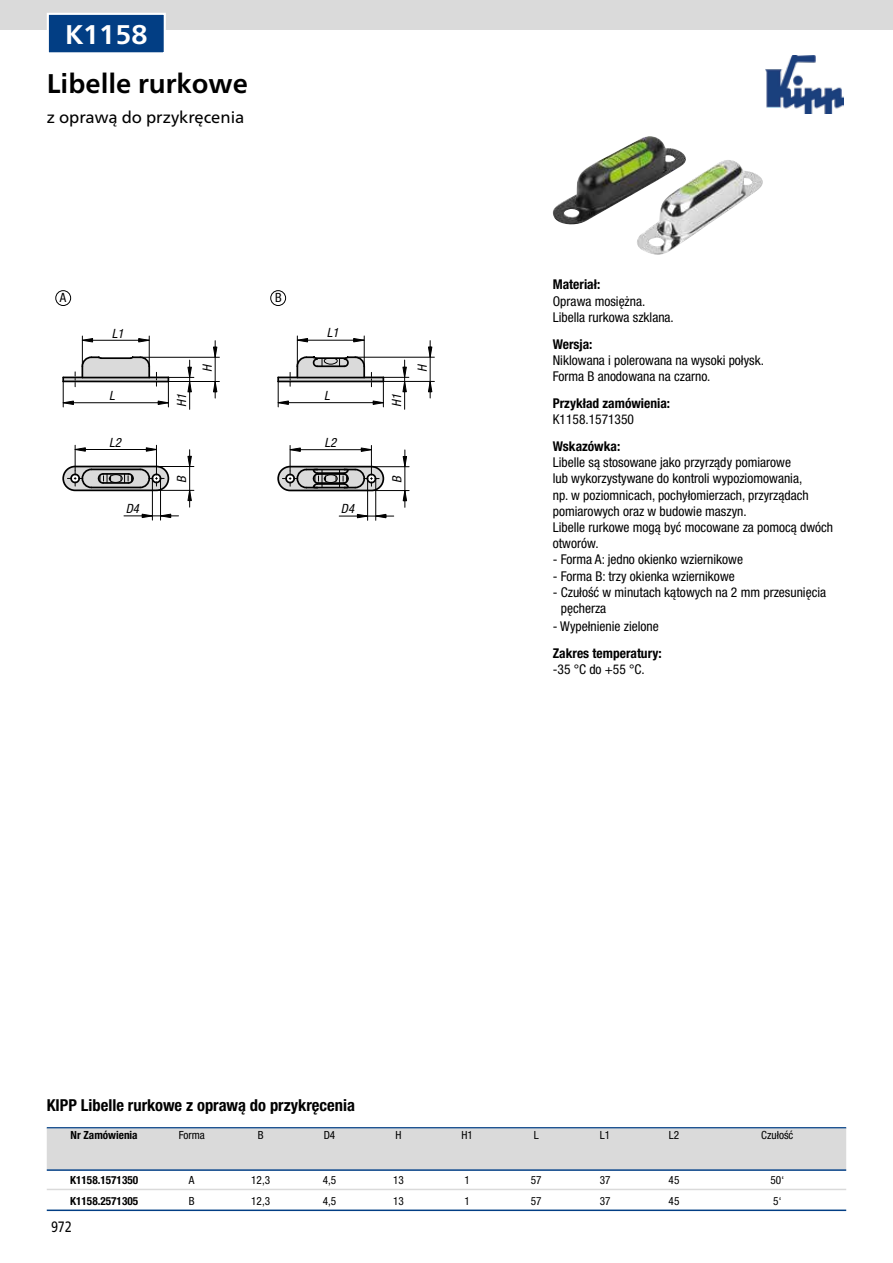
<style>
.page{position:relative;width:893px;height:1263px;background:#fff}
.page>*{position:absolute;margin:0;border:0;box-sizing:border-box;transform-origin:0 0}
.t1{font:700 27px "Frutiger Neue LTW1 G";color:#000}
.t2{font:700 27px "Frutiger Neue LTW1 G";color:#fff}
.t3{font:700 condensed 16.5px "Helvetica Neue LTW1 G";color:#000}
.t4{font:16.5px "Frutiger Neue LTW1 G";color:#000}
.t5{font:15px "Frutiger Neue LTW1 G";color:#000;scale:.81 1}
.t6{font:condensed 13.5px/16.2px "Helvetica Neue LTW1 G";color:#000}
.t7{font:700 condensed 13.5px "Helvetica Neue LTW1 G";color:#000}
.t8{font:italic condensed 12.75px "Helvetica Neue LTW1 G";color:#000}
.t9{font:condensed 12.75px "Helvetica Neue LTW1 G";color:#000}
.t10{font:condensed 11.25px "Helvetica Neue LTW1 G";color:#000}
.t11{font:700 condensed 11.25px "Helvetica Neue LTW1 G";color:#000}
</style>
<div class="page">
<div style="left:0;top:0;width:893px;height:30px;background:#dadada"></div>
<img style="left:765px;top:55px;width:79px;height:58px">
<img style="left:553px;top:136px;width:210px;height:119px">
<div style="left:55px;top:290px;width:16px;height:16px;border:1px solid #000;border-radius:50%"></div>
<div style="left:270px;top:290px;width:16px;height:16px;border:1px solid #000;border-radius:50%"></div>
<svg style="left:138px;top:338px;width:11px;height:5px"></svg>
<svg style="left:81px;top:338px;width:12px;height:5px"></svg>
<svg style="left:141px;top:513px;width:31px;height:6px"></svg>
<svg style="left:187px;top:485px;width:5px;height:16px"></svg>
<svg style="left:187px;top:455px;width:5px;height:17px"></svg>
<div style="left:62px;top:466px;width:107px;height:25px;border:2px solid #000;border-radius:12px"></div>
<div style="left:277px;top:466px;width:107px;height:25px;border:2px solid #000;border-radius:12px"></div>
<hr style="left:82px;top:336px;width:1px;height:30px;background:#000">
<hr style="left:149px;top:336px;width:1px;height:30px;background:#000">
<hr style="left:82px;top:340px;width:67px;height:1px;background:#000">
<hr style="left:168px;top:381px;width:51px;height:1px;background:#000">
<hr style="left:189px;top:360px;width:1px;height:49px;background:#000">
<svg style="left:213px;top:376px;width:5px;height:17px"></svg>
<svg style="left:212px;top:346px;width:6px;height:16px"></svg>
<hr style="left:215px;top:341px;width:1px;height:57px;background:#000">
<hr style="left:140px;top:357px;width:79px;height:1px;background:#000">
<svg style="left:63px;top:445px;width:105px;height:45px"></svg>
<hr style="left:75px;top:449px;width:81px;height:1px;background:#000">
<hr style="left:152px;top:478px;width:1px;height:42px;background:#000">
<hr style="left:160px;top:478px;width:1px;height:42px;background:#000">
<hr style="left:124px;top:515px;width:55px;height:1px;background:#000">
<hr style="left:156px;top:466px;width:38px;height:1px;background:#000">
<hr style="left:156px;top:490px;width:38px;height:1px;background:#000">
<hr style="left:189px;top:450px;width:1px;height:57px;background:#000">
<svg style="left:62px;top:356px;width:132px;height:51px"></svg>
<hr style="left:63px;top:402px;width:105px;height:1px;background:#000">
<svg style="left:353px;top:337px;width:11px;height:6px"></svg>
<svg style="left:296px;top:337px;width:12px;height:6px"></svg>
<hr style="left:297px;top:336px;width:1px;height:30px;background:#000">
<hr style="left:364px;top:336px;width:1px;height:30px;background:#000">
<hr style="left:297px;top:340px;width:67px;height:1px;background:#000">
<hr style="left:383px;top:381px;width:51px;height:1px;background:#000">
<hr style="left:404px;top:360px;width:1px;height:49px;background:#000">
<svg style="left:427px;top:376px;width:6px;height:17px"></svg>
<svg style="left:427px;top:346px;width:6px;height:16px"></svg>
<hr style="left:430px;top:341px;width:1px;height:57px;background:#000">
<hr style="left:355px;top:357px;width:79px;height:1px;background:#000">
<svg style="left:277px;top:356px;width:132px;height:51px"></svg>
<hr style="left:278px;top:402px;width:105px;height:1px;background:#000">
<svg style="left:357px;top:513px;width:30px;height:6px"></svg>
<svg style="left:402px;top:485px;width:6px;height:17px"></svg>
<svg style="left:402px;top:456px;width:6px;height:16px"></svg>
<svg style="left:278px;top:445px;width:105px;height:45px"></svg>
<hr style="left:290px;top:449px;width:80px;height:1px;background:#000">
<hr style="left:367px;top:479px;width:1px;height:41px;background:#000">
<hr style="left:375px;top:479px;width:1px;height:41px;background:#000">
<hr style="left:339px;top:516px;width:55px;height:1px;background:#000">
<hr style="left:372px;top:466px;width:37px;height:1px;background:#000">
<hr style="left:372px;top:490px;width:37px;height:1px;background:#000">
<hr style="left:404px;top:450px;width:1px;height:57px;background:#000">
<div style="left:48px;top:14px;width:117px;height:39px;background:#023e84"></div>
<div style="left:47px;top:13px;width:119px;height:41px;border:2px solid #fff"></div>
<hr style="left:47px;top:1127px;width:799px;height:1px;background:#023e84">
<div style="left:47px;top:1128px;width:799px;height:41px;background:#dadada"></div>
<hr style="left:47px;top:1169px;width:799px;height:2px;background:#023e84">
<hr style="left:47px;top:1189px;width:799px;height:1px;background:#dadada">
<hr style="left:47px;top:1209px;width:799px;height:2px;background:#023e84">
<h1 class="t2" style="left:65px;top:18px;width:84px">K1158</h1>
<h1 class="t1" style="left:47px;top:67px;width:203px">Libelle rurkowe</h1>
<p class="t4" style="left:47px;top:105px;width:199px">z oprawą do przykręcenia</p>
<p class="t9" style="left:60px;top:290px;width:8px">A</p>
<p class="t9" style="left:275px;top:290px;width:8px">B</p>
<p class="t8" style="left:112px;top:326px;width:13px">L1</p>
<p class="t8" style="left:327px;top:326px;width:13px">L1</p>
<p class="t8" style="left:200px;top:372px;width:9px;rotate:-90deg">H</p>
<p class="t8" style="left:415px;top:372px;width:9px;rotate:-90deg">H</p>
<p class="t8" style="left:109px;top:388px;width:7px">L</p>
<p class="t8" style="left:109px;top:435px;width:13px">L2</p>
<p class="t8" style="left:174px;top:407px;width:14px;rotate:-90deg">H1</p>
<p class="t8" style="left:324px;top:388px;width:7px">L</p>
<p class="t8" style="left:324px;top:435px;width:13px">L2</p>
<p class="t8" style="left:389px;top:407px;width:14px;rotate:-90deg">H1</p>
<p class="t8" style="left:174px;top:483px;width:9px;rotate:-90deg">B</p>
<p class="t8" style="left:390px;top:483px;width:9px;rotate:-90deg">B</p>
<p class="t8" style="left:126px;top:501px;width:15px">D4</p>
<p class="t8" style="left:341px;top:501px;width:15px">D4</p>
<p class="t7" style="left:553px;top:276px;width:49px">Materiał:</p>
<p class="t6" style="left:553px;top:293px;width:123px">Oprawa mosiężna.<br>Libella rurkowa szklana.</p>
<p class="t7" style="left:553px;top:336px;width:41px">Wersja:</p>
<p class="t6" style="left:553px;top:352px;width:213px">Niklowana i polerowana na wysoki połysk.<br>Forma B anodowana na czarno.</p>
<p class="t7" style="left:553px;top:395px;width:119px">Przykład zamówienia:</p>
<p class="t6" style="left:553px;top:411px;width:83px">K1158.1571350</p>
<p class="t7" style="left:553px;top:438px;width:69px">Wskazówka:</p>
<p class="t6" style="left:553px;top:454px;width:282px">Libelle są stosowane jako przyrządy pomiarowe<br>lub wykorzystywane do kontroli wypoziomowania,<br>np. w poziomnicach, pochyłomierzach, przyrządach pomiarowych oraz w budowie maszyn.<br>Libelle rurkowe mogą być mocowane za pomocą dwóch otworów.</p>
<p class="t6" style="left:553px;top:551px;width:192px">- Forma A: jedno okienko wziernikowe</p>
<p class="t6" style="left:553px;top:568px;width:183px">- Forma B: trzy okienka wziernikowe</p>
<p class="t6" style="left:561px;top:584px;width:267px;text-indent:-8px">- Czułość w minutach kątowych na 2 mm przesunięcia pęcherza</p>
<p class="t6" style="left:553px;top:618px;width:107px">- Wypełnienie zielone</p>
<p class="t7" style="left:553px;top:645px;width:110px">Zakres temperatury:</p>
<p class="t6" style="left:553px;top:661px;width:94px">-35 °C do +55 °C.</p>
<p class="t3" style="left:47px;top:1095px;width:310px">KIPP Libelle rurkowe z oprawą do przykręcenia</p>
<p class="t11" style="left:71px;top:1128px;width:69px">Nr Zamówienia</p>
<p class="t10" style="left:179px;top:1128px;width:28px">Forma</p>
<p class="t10" style="left:258px;top:1128px;width:7px">B</p>
<p class="t10" style="left:324px;top:1128px;width:13px">D4</p>
<p class="t10" style="left:395px;top:1128px;width:8px">H</p>
<p class="t10" style="left:462px;top:1128px;width:13px">H1</p>
<p class="t10" style="left:534px;top:1128px;width:6px">L</p>
<p class="t10" style="left:600px;top:1128px;width:12px">L1</p>
<p class="t10" style="left:669px;top:1128px;width:12px">L2</p>
<p class="t10" style="left:761px;top:1128px;width:34px">Czułość</p>
<p class="t11" style="left:70px;top:1174px;width:70px">K1158.1571350</p>
<p class="t10" style="left:189px;top:1174px;width:7px">A</p>
<p class="t10" style="left:251px;top:1174px;width:20px">12,3</p>
<p class="t10" style="left:323px;top:1174px;width:15px">4,5</p>
<p class="t10" style="left:393px;top:1174px;width:12px">13</p>
<p class="t10" style="left:465px;top:1174px;width:7px">1</p>
<p class="t10" style="left:531px;top:1174px;width:12px">57</p>
<p class="t10" style="left:600px;top:1174px;width:12px">37</p>
<p class="t10" style="left:669px;top:1174px;width:12px">45</p>
<p class="t10" style="left:771px;top:1174px;width:15px">50‘</p>
<p class="t11" style="left:70px;top:1194px;width:70px">K1158.2571305</p>
<p class="t10" style="left:189px;top:1195px;width:7px">B</p>
<p class="t10" style="left:251px;top:1195px;width:20px">12,3</p>
<p class="t10" style="left:323px;top:1195px;width:15px">4,5</p>
<p class="t10" style="left:393px;top:1195px;width:12px">13</p>
<p class="t10" style="left:465px;top:1195px;width:7px">1</p>
<p class="t10" style="left:531px;top:1195px;width:12px">57</p>
<p class="t10" style="left:600px;top:1195px;width:12px">37</p>
<p class="t10" style="left:669px;top:1195px;width:12px">45</p>
<p class="t10" style="left:773px;top:1195px;width:10px">5‘</p>
<p class="t5" style="left:51px;top:1215px;width:27px">972</p>
</div>
